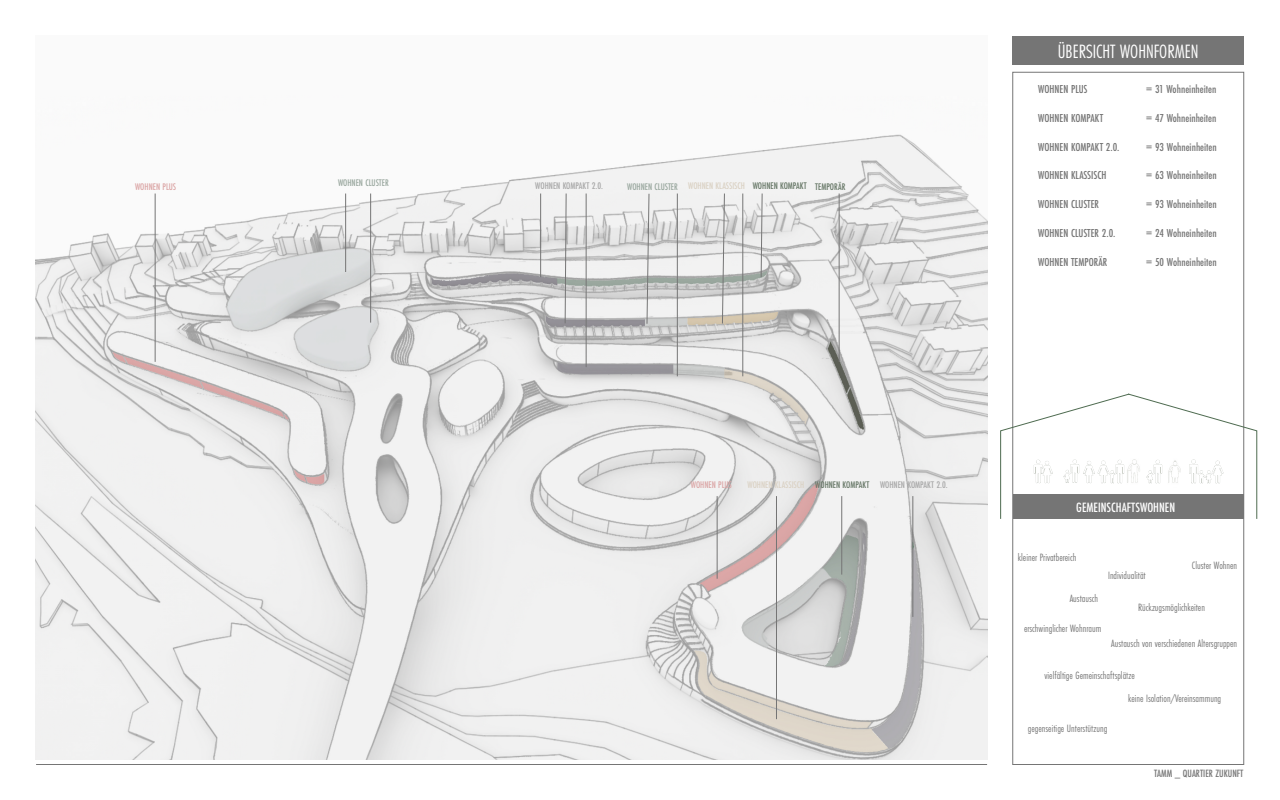
<style>
.page{position:relative;width:1280px;height:800px;background:#fff}
.page>*{position:absolute;margin:0;border:0;box-sizing:border-box;transform-origin:0 0}
.Einf__Abs{font:20px "Futura PT Cond";color:#fff}
.Einf__Abs-2{font:500 14px "Futura PT Cond";color:#fff}
.Einf__Abs-3{font:500 12px "Futura PT Cond";color:#757575}
.Einf__Abs-4{font:11px "Futura PT Cond";color:#757575}
.Einf__Abs-5{font:500 11px "Futura PT Cond";color:#757575}
.Einf__Abs-6{font:500 10px "Futura PT Cond";color:#a7a7a7}
.Einf__Abs-7{font:500 10px "Futura PT Cond";color:#647564}
.Einf__Abs-8{font:500 10px "Futura PT Cond";color:#dad1c3}
.Einf__Abs-9{font:500 10px "Futura PT Cond";color:#99a79e}
.Einf__Abs-10{font:500 10px "Futura PT Cond";color:#dba5a5}
</style>
<div class="page">
<div style="left:1012px;top:36px;width:232px;height:29px;background:#757575"></div>
<hr style="left:36px;top:764px;width:951px;height:1px;background:#757575">
<img style="left:36px;top:134px;width:951px;height:626px">
<hr style="left:155px;top:194px;width:1px;height:168px;background:#757575">
<hr style="left:345px;top:194px;width:1px;height:78px;background:#757575">
<hr style="left:370px;top:194px;width:1px;height:129px;background:#757575">
<hr style="left:540px;top:194px;width:1px;height:83px;background:#757575">
<svg style="left:564px;top:193px;width:3px;height:131px"></svg>
<svg style="left:760px;top:193px;width:3px;height:85px"></svg>
<svg style="left:721px;top:193px;width:4px;height:132px"></svg>
<hr style="left:839px;top:194px;width:1px;height:168px;background:#757575">
<hr style="left:586px;top:194px;width:1px;height:173px;background:#757575">
<hr style="left:742px;top:194px;width:1px;height:182px;background:#757575">
<hr style="left:717px;top:496px;width:1px;height:83px;background:#757575">
<hr style="left:776px;top:496px;width:1px;height:223px;background:#757575">
<hr style="left:841px;top:496px;width:1px;height:79px;background:#757575">
<hr style="left:912px;top:496px;width:1px;height:121px;background:#757575">
<svg style="left:646px;top:193px;width:4px;height:132px"></svg>
<hr style="left:677px;top:194px;width:1px;height:182px;background:#757575">
<svg style="left:1000px;top:393px;width:257px;height:126px"></svg>
<img style="left:1098px;top:454px;width:68px;height:33px">
<img style="left:1166px;top:456px;width:67px;height:31px">
<img style="left:1028px;top:454px;width:55px;height:33px">
<img style="left:1083px;top:446px;width:15px;height:41px">
<p class="Einf__Abs-10" style="left:135px;top:180px;width:43px">WOHNEN PLUS</p>
<p class="Einf__Abs-9" style="left:338px;top:177px;width:52px">WOHNEN CLUSTER</p>
<p class="Einf__Abs-6" style="left:535px;top:180px;width:69px">WOHNEN KOMPAKT 2.0.</p>
<p class="Einf__Abs-8" style="left:688px;top:180px;width:58px">WOHNEN KLASSISCH</p>
<p class="Einf__Abs-7" style="left:753px;top:180px;width:56px">WOHNEN KOMPAKT</p>
<p class="Einf__Abs-7" style="left:815px;top:180px;width:32px">TEMPORÄR</p>
<p class="Einf__Abs-9" style="left:627px;top:180px;width:52px">WOHNEN CLUSTER</p>
<p class="Einf__Abs" style="left:1058px;top:40px;width:142px">ÜBERSICHT WOHNFORMEN</p>
<p class="Einf__Abs-3" style="left:1038px;top:82px;width:51px">WOHNEN PLUS</p>
<p class="Einf__Abs-3" style="left:1146px;top:82px;width:72px">= 31 Wohneinheiten</p>
<p class="Einf__Abs-3" style="left:1038px;top:111px;width:66px">WOHNEN KOMPAKT</p>
<p class="Einf__Abs-3" style="left:1146px;top:111px;width:72px">= 47 Wohneinheiten</p>
<p class="Einf__Abs-3" style="left:1038px;top:140px;width:83px">WOHNEN KOMPAKT 2.0.</p>
<p class="Einf__Abs-3" style="left:1146px;top:140px;width:72px">= 93 Wohneinheiten</p>
<p class="Einf__Abs-3" style="left:1038px;top:168px;width:70px">WOHNEN KLASSISCH</p>
<p class="Einf__Abs-3" style="left:1146px;top:168px;width:72px">= 63 Wohneinheiten</p>
<p class="Einf__Abs-3" style="left:1038px;top:197px;width:62px">WOHNEN CLUSTER</p>
<p class="Einf__Abs-3" style="left:1146px;top:197px;width:72px">= 93 Wohneinheiten</p>
<p class="Einf__Abs-3" style="left:1038px;top:226px;width:79px">WOHNEN CLUSTER 2.0.</p>
<p class="Einf__Abs-3" style="left:1146px;top:226px;width:72px">= 24 Wohneinheiten</p>
<p class="Einf__Abs-3" style="left:1038px;top:255px;width:71px">WOHNEN TEMPORÄR</p>
<p class="Einf__Abs-3" style="left:1146px;top:255px;width:72px">= 50 Wohneinheiten</p>
<p class="Einf__Abs-10" style="left:691px;top:479px;width:43px">WOHNEN PLUS</p>
<p class="Einf__Abs-8" style="left:748px;top:479px;width:58px">WOHNEN KLASSISCH</p>
<p class="Einf__Abs-7" style="left:815px;top:479px;width:56px">WOHNEN KOMPAKT</p>
<p class="Einf__Abs-6" style="left:880px;top:479px;width:69px">WOHNEN KOMPAKT 2.0.</p>
<p class="Einf__Abs-2" style="left:1076px;top:499px;width:100px">GEMEINSCHAFTSWOHNEN</p>
<p class="Einf__Abs-4" style="left:1018px;top:551px;width:60px">kleiner Privatbereich</p>
<p class="Einf__Abs-4" style="left:1108px;top:569px;width:39px">Individualität</p>
<p class="Einf__Abs-4" style="left:1192px;top:559px;width:47px">Cluster Wohnen</p>
<p class="Einf__Abs-4" style="left:1070px;top:592px;width:30px">Austausch</p>
<p class="Einf__Abs-4" style="left:1024px;top:622px;width:79px">erschwinglicher Wohnraum</p>
<p class="Einf__Abs-4" style="left:1138px;top:600px;width:68px">Rückzugsmöglichkeiten</p>
<p class="Einf__Abs-4" style="left:1111px;top:637px;width:127px">Austausch von verschiedenen Altersgruppen</p>
<p class="Einf__Abs-4" style="left:1045px;top:668px;width:92px">vielfältige Gemeinschaftsplätze</p>
<p class="Einf__Abs-4" style="left:1028px;top:722px;width:81px">gegenseitige Unterstützung</p>
<p class="Einf__Abs-4" style="left:1128px;top:692px;width:95px">keine Isolation/Vereinsammung</p>
<p class="Einf__Abs-5" style="left:1154px;top:767px;width:91px">TAMM _ QUARTIER ZUKUNFT</p>
</div>
